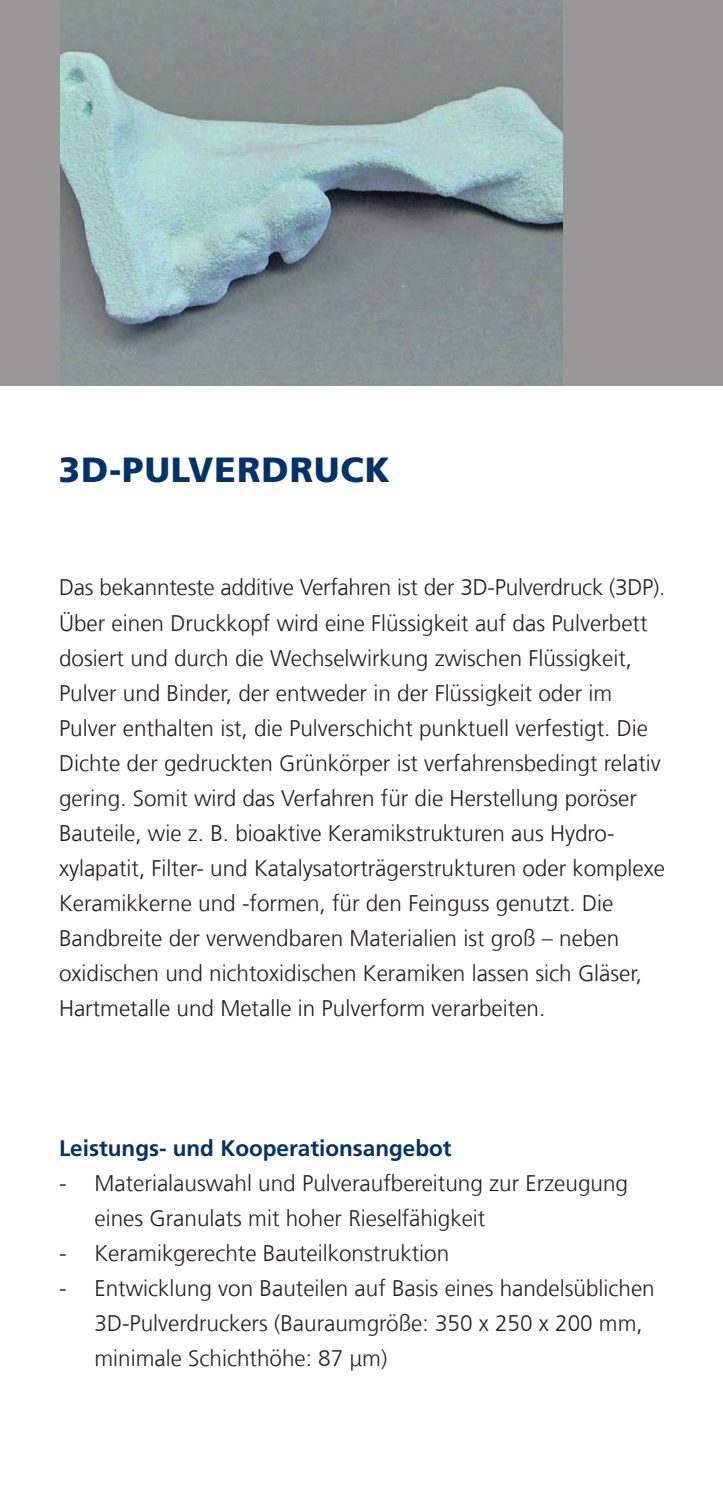
<style>
.page{position:relative;width:723px;height:1489px;background:#fff}
.page>*{position:absolute;margin:0;border:0;box-sizing:border-box;transform-origin:0 0}
.t1{font:900 35px "Frutiger LT Com";letter-spacing:.03em;color:#00326d}
.t2{font:300 22.5px/35px "Frutiger LT Com";color:#231f20}
.t3{font:700 22.5px "Frutiger LT Com";color:#00326d}
</style>
<div class="page">
<div style="left:0;top:0;width:723px;height:385px;background:#999797"></div>
<img style="left:61px;top:0;width:501px;height:385px">
<h1 class="t1" style="left:59px;top:448px;width:333px">3D-PULVERDRUCK</h1>
<p class="t2" style="left:59px;top:570px;width:608px">Das bekannteste additive Verfahren ist der 3D-Pulverdruck (3DP).<br>Über einen Druckkopf wird eine Flüssigkeit auf das Pulverbett dosiert und durch die Wechselwirkung zwischen Flüssigkeit, Pulver und Binder, der entweder in der Flüssigkeit oder im Pulver enthalten ist, die Pulverschicht punktuell verfestigt. Die Dichte der gedruckten Grünkörper ist verfahrensbedingt relativ gering. Somit wird das Verfahren für die Herstellung poröser Bauteile, wie z. B. bioaktive Keramikstrukturen aus Hydro&shy;xylapatit, Filter- und Katalysatorträgerstrukturen oder komplexe Keramikkerne und -formen, für den Feinguss genutzt. Die Bandbreite der verwendbaren Materialien ist groß – neben oxidischen und nichtoxidischen Keramiken lassen sich Gläser, Hartmetalle und Metalle in Pulverform verarbeiten.</p>
<p class="t3" style="left:59px;top:1134px;width:394px">Leistungs- und Kooperationsangebot</p>
<p class="t2" style="left:94px;top:1165px;width:535px;text-indent:-35px">- Materialauswahl und Pulveraufbereitung zur Erzeugung eines Granulats mit hoher Rieselfähigkeit</p>
<p class="t2" style="left:59px;top:1235px;width:392px">- Keramikgerechte Bauteilkonstruktion</p>
<p class="t2" style="left:94px;top:1270px;width:562px;text-indent:-35px">- Entwicklung von Bauteilen auf Basis eines handelsüblichen<br>3D-Pulverdruckers (Bauraumgröße: 350 x 250 x 200 mm, minimale Schichthöhe: 87 μm)</p>
</div>
